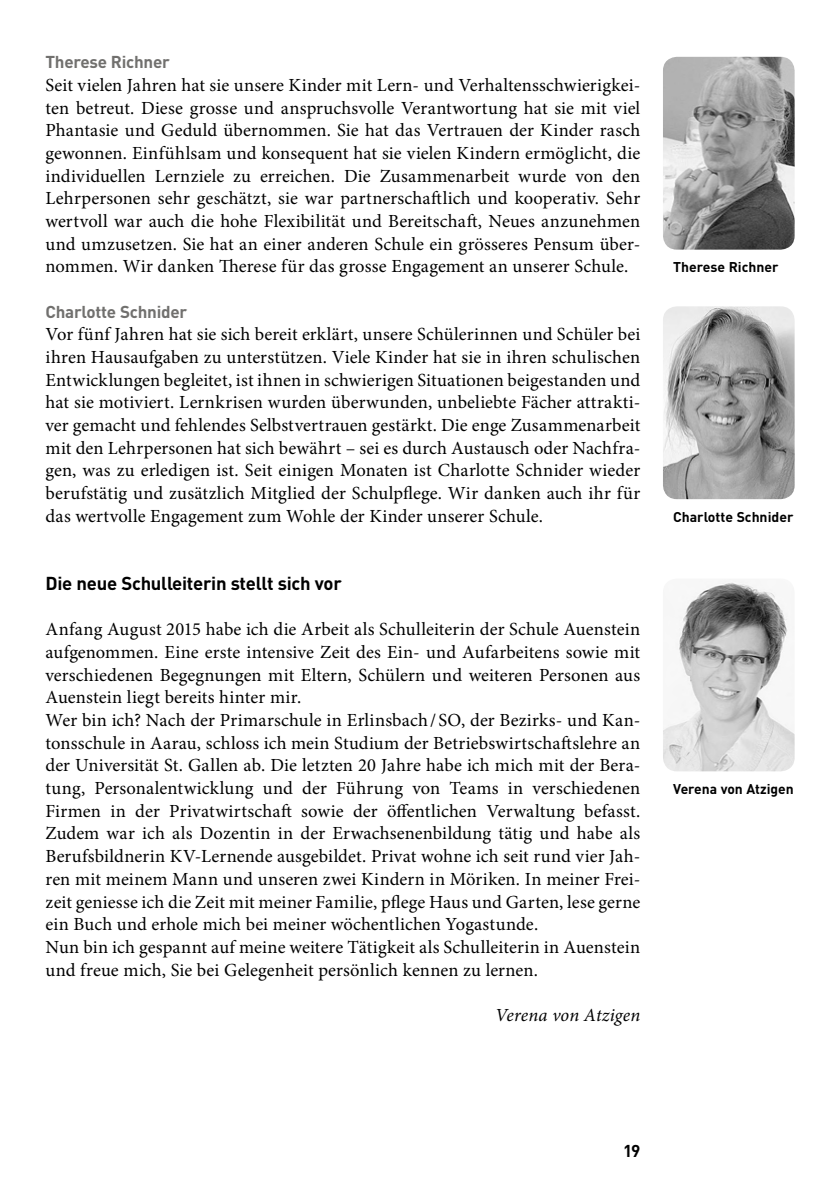
<style>
.page{position:relative;width:840px;height:1189px;background:#fff}
.page>*{position:absolute;margin:0;border:0;box-sizing:border-box;transform-origin:0 0}
.t1{font:18.4px/22.6px "Minion Pro";letter-spacing:.005em;color:#000;text-align:justify}
.t2{font:700 18.4px "DIN";letter-spacing:-.015em;color:#000}
.t3{font:italic 18.4px "Minion Pro";letter-spacing:.005em;color:#000}
.t4{font:700 17px "DIN";letter-spacing:-.015em;color:#71706e}
.t5{font:700 17px "DIN";color:#000}
.t6{font:700 14px "DIN";color:#000}
</style>
<div class="page">
<img style="left:663px;top:57px;width:131px;height:193px">
<img style="left:663px;top:306px;width:131px;height:193px">
<img style="left:663px;top:580px;width:131px;height:191px">
<p class="t4" style="left:45px;top:51px;width:126px">Therese Richner</p>
<p class="t1" style="left:45px;top:74px;width:596px">Seit vielen Jahren hat sie unsere Kinder mit Lern- und Verhaltensschwierigkei&shy;ten betreut. Diese grosse und anspruchsvolle Verantwortung hat sie mit viel Phantasie und Geduld übernommen. Sie hat das Vertrauen der Kinder rasch gewonnen. Einfühlsam und konsequent hat sie vielen Kindern ermöglicht, die individuellen Lernziele zu erreichen. Die Zusammenarbeit wurde von den Lehrpersonen sehr geschätzt, sie war partnerschaftlich und kooperativ. Sehr wertvoll war auch die hohe Flexibilität und Bereitschaft, Neues anzunehmen und umzusetzen. Sie hat an einer anderen Schule ein grösseres Pensum über&shy;nommen. Wir danken Therese für das grosse Engagement an unserer Schule.</p>
<p class="t4" style="left:45px;top:300px;width:143px">Charlotte Schnider</p>
<p class="t1" style="left:45px;top:323px;width:596px">Vor fünf Jahren hat sie sich bereit erklärt, unsere Schülerinnen und Schüler bei ihren Hausaufgaben zu unterstützen. Viele Kinder hat sie in ihren schulischen Entwicklungen begleitet, ist ihnen in schwierigen Situationen beigestanden und hat sie motiviert. Lernkrisen wurden überwunden, unbeliebte Fächer attrakti&shy;ver gemacht und fehlendes Selbstvertrauen gestärkt. Die enge Zusammenarbeit mit den Lehrpersonen hat sich bewährt – sei es durch Austausch oder Nachfra&shy;gen, was zu erledigen ist. Seit einigen Monaten ist Charlotte Schnider wieder berufstätig und zusätzlich Mitglied der Schulpflege. Wir danken auch ihr für das wertvolle Engagement zum Wohle der Kinder unserer Schule.</p>
<p class="t2" style="left:45px;top:571px;width:298px">Die neue Schulleiterin stellt sich vor</p>
<p class="t1" style="left:45px;top:618px;width:596px;text-align:left">Anfang August 2015 habe ich die Arbeit als Schulleiterin der Schule Auenstein aufgenommen. Eine erste intensive Zeit des Ein- und Aufarbeitens sowie mit verschiedenen Begegnungen mit Eltern, Schülern und weiteren Personen aus Auenstein liegt bereits hinter mir.<br>Wer bin ich? Nach der Primarschule in Erlinsbach/ SO, der Bezirks- und Kan&shy;tonsschule in Aarau, schloss ich mein Studium der Betriebswirtschaftslehre an der Universität St. Gallen ab. Die letzten 20 Jahre habe ich mich mit der Bera&shy;tung, Personalentwicklung und der Führung von Teams in verschiedenen Firmen in der Privatwirtschaft sowie der öffentlichen Verwaltung befasst.<br>Zudem war ich als Dozentin in der Erwachsenenbildung tätig und habe als Berufsbildnerin KV-Lernende ausgebildet. Privat wohne ich seit rund vier Jah&shy;ren mit meinem Mann und unseren zwei Kindern in Möriken. In meiner Frei&shy;zeit geniesse ich die Zeit mit meiner Familie, pflege Haus und Garten, lese gerne ein Buch und erhole mich bei meiner wöchentlichen Yogastunde.<br>Nun bin ich gespannt auf meine weitere Tätigkeit als Schulleiterin in Auenstein und freue mich, Sie bei Gelegenheit persönlich kennen zu lernen.</p>
<p class="t3" style="left:495px;top:1002px;width:147px">Verena von Atzigen</p>
<p class="t6" style="left:672px;top:258px;width:107px">Therese Richner</p>
<p class="t6" style="left:672px;top:507px;width:122px">Charlotte Schnider</p>
<p class="t6" style="left:672px;top:780px;width:122px">Verena von Atzigen</p>
<p class="t5" style="left:623px;top:1139px;width:19px">19</p>
</div>
